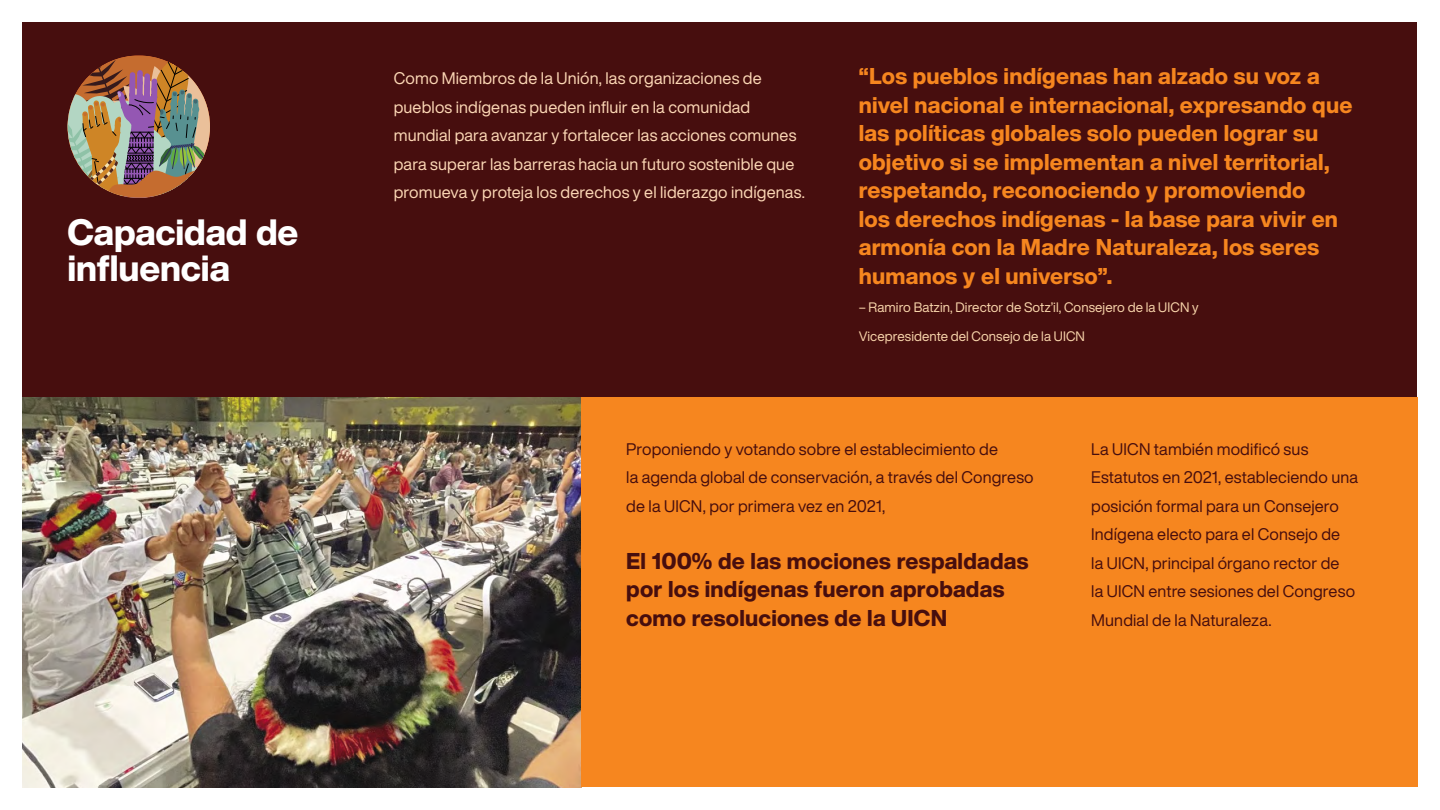
<style>
.page{position:relative;width:1440px;height:810px;background:#fff}
.page>*{position:absolute;margin:0;border:0;box-sizing:border-box;transform-origin:0 0}
.heading_panels{font:800 36px/36px "Helvetica Now Display";letter-spacing:-.005em;color:#fff}
.QUOTE{font:800 22.5px/28.5px "Helvetica Now Display";letter-spacing:.01em;color:#f6861f}
.QUOTE-2{font:800 22.5px/28.5px "Helvetica Now Display";letter-spacing:.01em;color:#470e0e}
.body-brochure{font:16.5px/28.5px "Helvetica Now Display";letter-spacing:.01em;color:#470e0e}
.body-brochure-2{font:16.5px/28.5px "Helvetica Now Display";letter-spacing:.01em;color:#fcd7b5}
.body-brochure-3{font:13.5px/28.5px "Helvetica Now Display";letter-spacing:.005em;color:#f9d5ab}
</style>
<div class="page">
<div style="left:22px;top:22px;width:1396px;height:751px;background:#470e0e"></div>
<img style="left:22px;top:398px;width:559px;height:390px">
<svg style="left:68px;top:56px;width:142px;height:142px"></svg>
<div style="left:581px;top:398px;width:837px;height:390px;background:#f6861f"></div>
<p class="heading_panels" style="left:68px;top:214px;width:233px">Capacidad de influencia</p>
<p class="body-brochure-2" style="left:394px;top:64px;width:413px">Como Miembros de la Unión, las organizaciones de pueblos indígenas pueden influir en la comunidad mundial para avanzar y fortalecer las acciones comunes para superar las barreras hacia un futuro sostenible que promueva y proteja los derechos y el liderazgo indígenas.</p>
<p class="QUOTE" style="left:859px;top:62px;width:495px">“Los pueblos indígenas han alzado su voz a nivel nacional e internacional, expresando que las políticas globales solo pueden lograr su objetivo si se implementan a nivel territorial, respetando, reconociendo y promoviendo<br>los derechos indígenas - la base para vivir en armonía con la Madre Naturaleza, los seres humanos y el universo”.</p>
<p class="body-brochure-3" style="left:859px;top:293px;width:341px">– Ramiro Batzin, Director de Sotz’il, Consejero de la UICN y<br>Vicepresidente del Consejo de la UICN</p>
<p class="body-brochure" style="left:626px;top:434px;width:409px">Proponiendo y votando sobre el establecimiento de<br>la agenda global de conservación, a través del Congreso de la UICN, por primera vez en 2021,</p>
<p class="QUOTE-2" style="left:626px;top:546px;width:404px">El 100% de las mociones respaldadas por los indígenas fueron aprobadas como resoluciones de la UICN</p>
<p class="body-brochure" style="left:1091px;top:434px;width:268px">La UICN también modificó sus Estatutos en 2021, estableciendo una posición formal para un Consejero Indígena electo para el Consejo de<br>la UICN, principal órgano rector de<br>la UICN entre sesiones del Congreso Mundial de la Naturaleza.</p>
</div>
